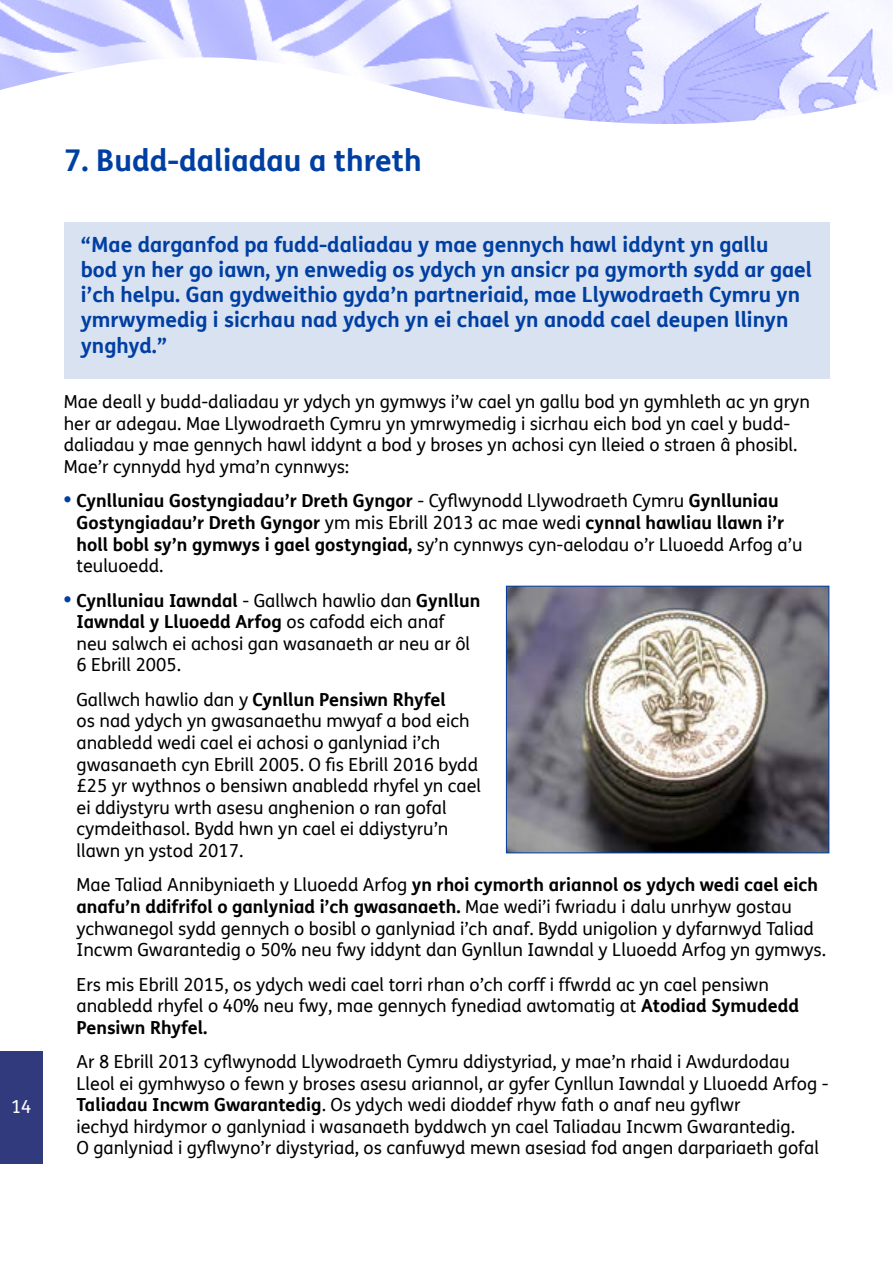
<style>
.page{position:relative;width:893px;height:1263px;background:#fff}
.page>*{position:absolute;margin:0;border:0;box-sizing:border-box;transform-origin:0 0}
.section_head{font:700 30px "FS Me";color:#003fa2}
.quote{font:700 21px/25.2px "FS Me";color:#003fa2}
.indented_body{font:18px/21.6px "FS Me";color:#000}
.Body_text{font:18px/21.6px "FS Me";color:#000}
.t1{font:700 18px/21.6px "FS Me";color:#000}
.t2{font:18px "FS Me";color:#fff}
.s1{font-weight:800;font-size:21px;color:#003fa2}
.s2{font-weight:400}
.s3{font-weight:700}
</style>
<div class="page">
<div style="left:0;top:1051px;width:43px;height:113px;background:#303a7c"></div>
<img style="left:0;top:0;width:892px;height:124px">
<div style="left:64px;top:222px;width:765px;height:156px;background:#d9e2f1"></div>
<img style="left:508px;top:588px;width:319px;height:263px">
<div style="left:506px;top:586px;width:323px;height:267px;border:1px solid #003fa2"></div>
<p class="t2" style="left:11px;top:1095px;width:22px">14</p>
<p class="section_head" style="left:64px;top:137px;width:359px">7. Budd-daliadau a threth</p>
<p class="quote" style="left:81px;top:231px;width:733px">“Mae darganfod pa fudd-daliadau y mae gennych hawl iddynt yn gallu<br>bod yn her go iawn, yn enwedig os ydych yn ansicr pa gymorth sydd ar gael i’ch helpu. Gan gydweithio gyda’n partneriaid, mae Llywodraeth Cymru yn ymrwymedig i sicrhau nad ydych yn ei chael yn anodd cael deupen llinyn ynghyd.”</p>
<p class="Body_text" style="left:64px;top:391px;width:748px">Mae deall y budd-daliadau yr ydych yn gymwys i’w cael yn gallu bod yn gymhleth ac yn gryn her ar adegau. Mae Llywodraeth Cymru yn ymrwymedig i sicrhau eich bod yn cael y budd&shy;daliadau y mae gennych hawl iddynt a bod y broses yn achosi cyn lleied o straen â phosibl.<br>Mae’r cynnydd hyd yma’n cynnwys:</p>
<p class="t1" style="left:77px;top:489px;width:727px;text-indent:-13px"><span class="s1">•</span> Cynlluniau Gostyngiadau’r Dreth Gyngor <span class="s2">- Cyflwynodd Llywodraeth Cymru</span> Gynlluniau Gostyngiadau’r Dreth Gyngor <span class="s2">ym mis Ebrill 2013 ac mae wedi</span> cynnal hawliau llawn i’r holl bobl sy’n gymwys i gael gostyngiad, <span class="s2">sy’n cynnwys cyn-aelodau o’r Lluoedd Arfog a’u teuluoedd.</span></p>
<p class="indented_body" style="left:77px;top:589px;width:405px;text-indent:-13px"><span class="s1">•</span> <span class="s3">Cynlluniau Iawndal</span> - Gallwch hawlio dan <span class="s3">Gynllun Iawndal y Lluoedd Arfog</span> os cafodd eich anaf<br>neu salwch ei achosi gan wasanaeth ar neu ar ôl 6 Ebrill 2005.</p>
<p class="indented_body" style="left:77px;top:688px;width:406px">Gallwch hawlio dan y <span class="s3">Cynllun Pensiwn Rhyfel<br></span>os nad ydych yn gwasanaethu mwyaf a bod eich anabledd wedi cael ei achosi o ganlyniad i’ch gwasanaeth cyn Ebrill 2005. O fis Ebrill 2016 bydd £25 yr wythnos o bensiwn anabledd rhyfel yn cael ei ddiystyru wrth asesu anghenion o ran gofal cymdeithasol. Bydd hwn yn cael ei ddiystyru’n llawn yn ystod 2017.</p>
<p class="indented_body" style="left:77px;top:874px;width:751px">Mae Taliad Annibyniaeth y Lluoedd Arfog <span class="s3">yn rhoi cymorth ariannol os ydych wedi cael eich anafu’n ddifrifol o ganlyniad i’ch gwasanaeth.</span> Mae wedi’i fwriadu i dalu unrhyw gostau ychwanegol sydd gennych o bosibl o ganlyniad i’ch anaf. Bydd unigolion y dyfarnwyd Taliad Incwm Gwarantedig o 50% neu fwy iddynt dan Gynllun Iawndal y Lluoedd Arfog yn gymwys.</p>
<p class="indented_body" style="left:77px;top:973px;width:724px">Ers mis Ebrill 2015, os ydych wedi cael torri rhan o’ch corff i ffwrdd ac yn cael pensiwn anabledd rhyfel o 40% neu fwy, mae gennych fynediad awtomatig at <span class="s3">Atodiad Symudedd<br>Pensiwn Rhyfel.</span></p>
<p class="indented_body" style="left:77px;top:1050px;width:753px">Ar 8 Ebrill 2013 cyflwynodd Llywodraeth Cymru ddiystyriad, y mae’n rhaid i Awdurdodau<br>Lleol ei gymhwyso o fewn y broses asesu ariannol, ar gyfer Cynllun Iawndal y Lluoedd Arfog -</p>
<p class="indented_body" style="left:77px;top:1094px;width:744px"><span class="s3">Taliadau Incwm Gwarantedig</span>. Os ydych wedi dioddef rhyw fath o anaf neu gyflwr<br>iechyd hirdymor o ganlyniad i wasanaeth byddwch yn cael Taliadau Incwm Gwarantedig.<br>O ganlyniad i gyflwyno’r diystyriad, os canfuwyd mewn asesiad fod angen darpariaeth gofal</p>
</div>
